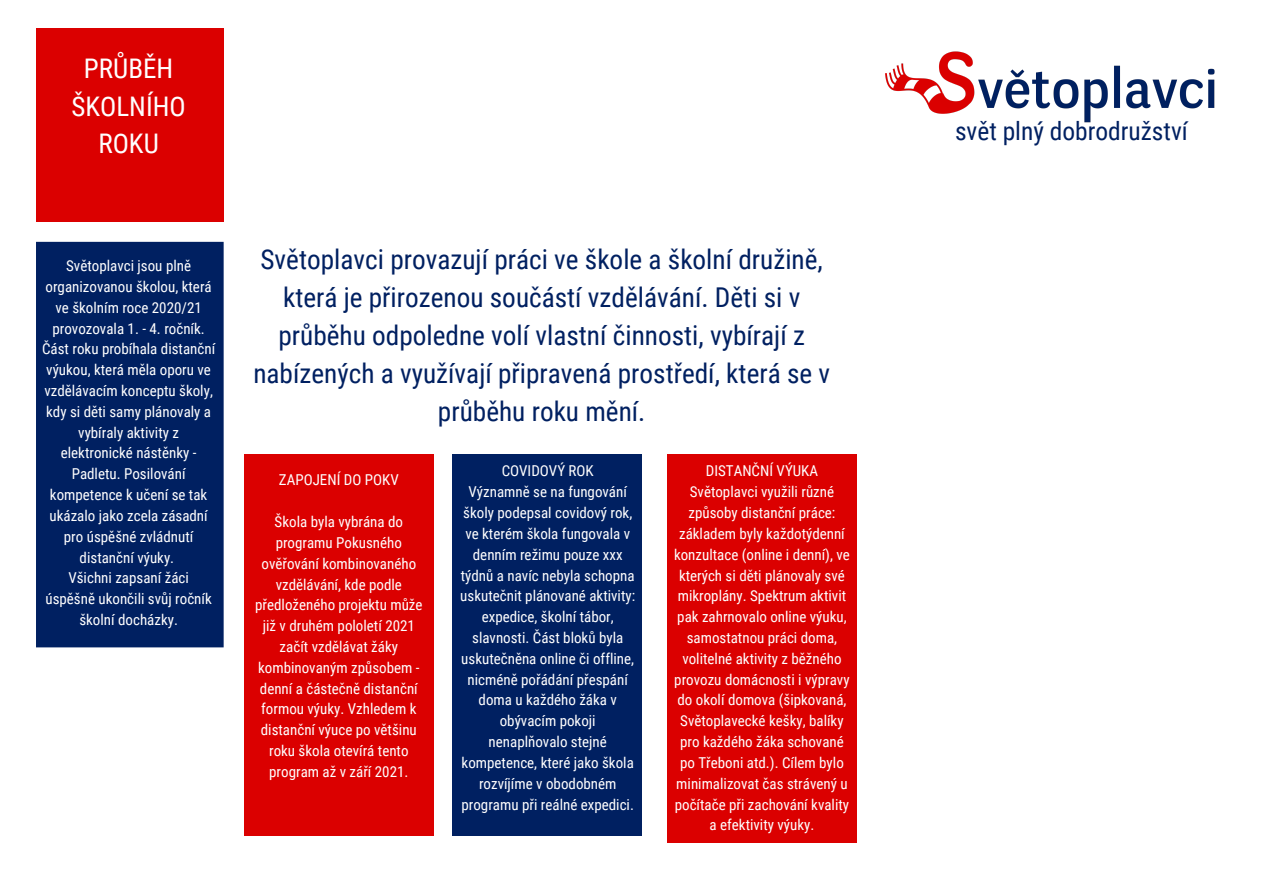
<style>
.page{position:relative;width:1263px;height:893px;background:#fff}
.page>*{position:absolute;margin:0;border:0;box-sizing:border-box;transform-origin:0 0}
.t1{font:27.3px/37.9px "Roboto Condensed";color:#002061;text-align:center}
.t2{font:27px/37.7px "Roboto Condensed";color:#fff;text-align:center}
.t3{font:25.42px "Roboto Condensed";color:#002061}
.t4{font:15px/20.9px "Roboto Condensed";color:#fff;text-align:center}
</style>
<div class="page">
<div style="left:244px;top:454px;width:189px;height:193px;background:#db0000"></div>
<div style="left:452px;top:454px;width:189px;height:193px;background:#002061"></div>
<div style="left:36px;top:242px;width:188px;height:405px;background:#002061"></div>
<div style="left:36px;top:28px;width:188px;height:193px;background:#db0000"></div>
<img style="left:885px;top:51px;width:330px;height:72px">
<div style="left:244px;top:641px;width:190px;height:194px;background:#db0000"></div>
<div style="left:452px;top:641px;width:190px;height:194px;background:#002061"></div>
<div style="left:667px;top:454px;width:190px;height:194px;background:#db0000"></div>
<div style="left:667px;top:648px;width:190px;height:194px;background:#db0000"></div>
<p class="t2" style="left:72px;top:50px;width:116px">PRŮBĚH<br>ŠKOLNÍHO<br>ROKU</p>
<p class="t4" style="left:42px;top:255px;width:175px">Světoplavci jsou plně organizovanou školou, která ve školním roce 2020/21 provozovala 1. - 4. ročník.<br>Část roku probíhala distanční výukou, která měla oporu ve vzdělávacím konceptu školy, kdy si děti samy plánovaly a vybíraly aktivity z elektronické nástěnky -<br>Padletu. Posilování kompetence k učení se tak ukázalo jako zcela zásadní pro úspěšné zvládnutí distanční výuky.</p>
<p class="t4" style="left:45px;top:568px;width:168px">Všichni zapsaní žáci úspěšně ukončili svůj ročník školní docházky.</p>
<p class="t1" style="left:253px;top:241px;width:578px">Světoplavci provazují práci ve škole a školní družině, která je přirozenou součástí vzdělávání. Děti si v průběhu odpoledne volí vlastní činnosti, vybírají z nabízených a využívají připravená prostředí, která se v průběhu roku mění.</p>
<p class="t4" style="left:279px;top:470px;width:121px">ZAPOJENÍ DO POKV</p>
<p class="t4" style="left:255px;top:511px;width:169px">Škola byla vybrána do programu Pokusného ověřování kombinovaného vzdělávání, kde podle předloženého projektu může již v druhém pololetí 2021 začít vzdělávat žáky kombinovaným způsobem - denní a částečně distanční formou výuky. Vzhledem k distanční výuce po většinu roku škola otevírá tento program až v září 2021.</p>
<p class="t4" style="left:502px;top:461px;width:94px">COVIDOVÝ ROK</p>
<p class="t4" style="left:460px;top:482px;width:176px">Významně se na fungování školy podepsal covidový rok, ve kterém škola fungovala v denním režimu pouze xxx týdnů a navíc nebyla schopna uskutečnit plánované aktivity: expedice, školní tábor, slavnosti. Část bloků byla uskutečněna online či offline, nicméně pořádání přespání doma u každého žáka v obývacím pokoji nenaplňovalo stejné kompetence, které jako škola rozvíjíme v obodobném programu při reálné expedici.</p>
<p class="t4" style="left:706px;top:461px;width:114px">DISTANČNÍ VÝUKA</p>
<p class="t4" style="left:674px;top:482px;width:177px">Světoplavci využili různé způsoby distanční práce: základem byly každotýdenní konzultace (online i denní), ve kterých si děti plánovaly své mikroplány. Spektrum aktivit pak zahrnovalo online výuku, samostatnou práci doma, volitelné aktivity z běžného provozu domácnosti i výpravy do okolí domova (šipkovaná,<br>Světoplavecké kešky, balíky pro každého žáka schované po Třeboni atd.). Cílem bylo minimalizovat čas strávený u počítače při zachování kvality a efektivity výuky.</p>
<p class="t3" style="left:955px;top:116px;width:234px">svět plný dobrodružství</p>
</div>
